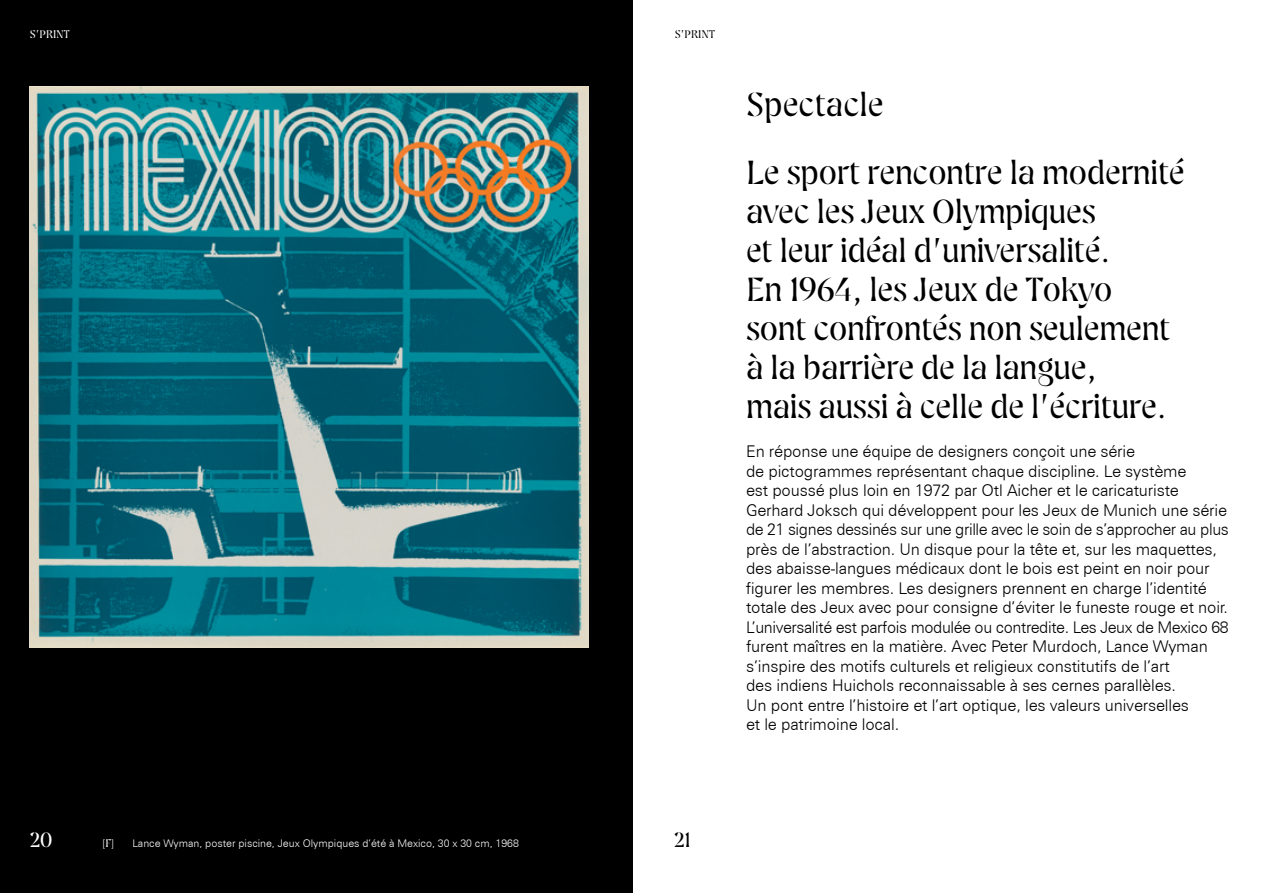
<style>
.page{position:relative;width:1263px;height:893px;background:#fff}
.page>*{position:absolute;margin:0;border:0;box-sizing:border-box;transform-origin:0 0}
.t1{font:300 31.5px/39px "Nogent Display";letter-spacing:-.01em;color:#000}
.t2{font:300 19.5px "Nogent Display";color:#fff}
.t3{font:300 19.5px "Nogent Display";color:#000}
.t4{font:300 16.2px/19.5px "Zurich BT";letter-spacing:-.01em;color:#000}
.t5{font:300 10.5px "Zurich BT";color:#fff}
.t6{font:300 10.5px "Nogent Display";letter-spacing:.01em;color:#fff}
.t7{font:300 10.5px "Nogent Display";letter-spacing:.01em;color:#000}
.s1{font-family:"Nogent Display"}
</style>
<div class="page">
<div style="left:0;top:0;width:632px;height:893px;background:#000"></div>
<img style="left:30px;top:87px;width:559px;height:560px">
<p class="t6" style="left:30px;top:27px;width:42px">S’PRINT</p>
<p class="t2" style="left:30px;top:827px;width:24px">20</p>
<p class="t5" style="left:103px;top:837px;width:13px">[<span class="s1">F</span>]</p>
<p class="t5" style="left:132px;top:837px;width:388px">Lance Wyman, poster piscine, Jeux Olympiques d’été à Mexico, 30 x 30 cm, 1968</p>
<p class="t7" style="left:675px;top:27px;width:42px">S’PRINT</p>
<h1 class="t1" style="left:746px;top:69px;width:440px;line-height:68.2px">Spectacle<br>Le sport rencontre la modernité</h1>
<h1 class="t1" style="left:746px;top:191px;width:426px">avec les Jeux Olympiques<br>et leur idéal d’universalité.<br>En 1964, les Jeux de Tokyo sont confrontés non seulement à la barrière de la langue, mais aussi à celle de l’écriture.</h1>
<p class="t4" style="left:746px;top:441px;width:484px">En réponse une équipe de designers conçoit une série<br>de pictogrammes représentant chaque discipline. Le système<br>est poussé plus loin en 1972 par Otl Aicher et le caricaturiste Gerhard Joksch qui développent pour les Jeux de Munich une série de 21 signes dessinés sur une grille avec le soin de s’approcher au plus près de l’abstraction. Un disque pour la tête et, sur les maquettes, des abaisse-langues médicaux dont le bois est peint en noir pour figurer les membres. Les designers prennent en charge l’identité totale des Jeux avec pour consigne d’éviter le funeste rouge et noir.<br>L’universalité est parfois modulée ou contredite. Les Jeux de Mexico 68 furent maîtres en la matière. Avec Peter Murdoch, Lance Wyman s’inspire des motifs culturels et religieux constitutifs de l’art<br>des indiens Huichols reconnaissable à ses cernes parallèles.<br>Un pont entre l’histoire et l’art optique, les valeurs universelles<br>et le patrimoine local.</p>
<p class="t3" style="left:674px;top:827px;width:19px">21</p>
</div>
